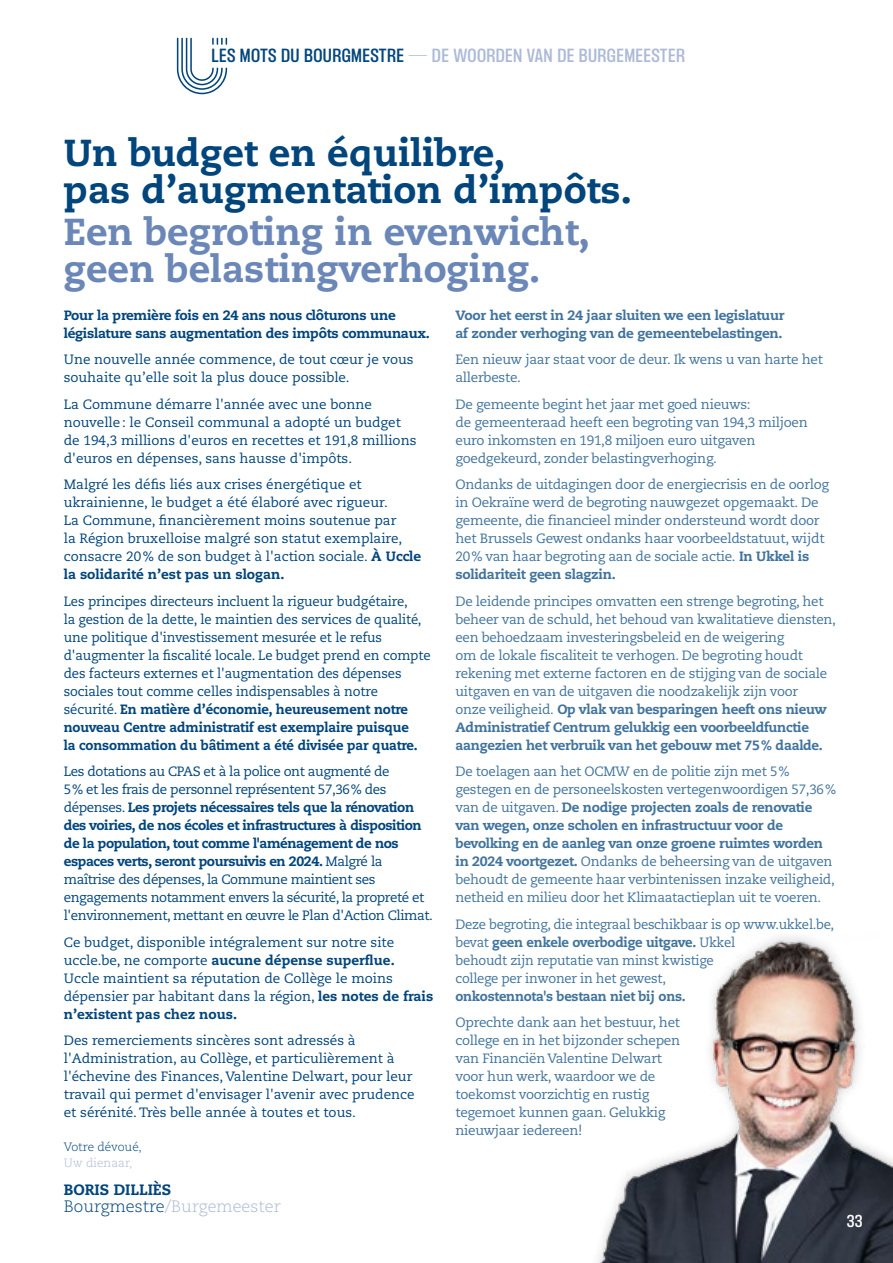
<style>
.page{position:relative;width:893px;height:1263px;background:#fff}
.page>*{position:absolute;margin:0;border:0;box-sizing:border-box;transform-origin:0 0}
.t1{font:800 37.5px/37.5px "Caecilia LT Pro 85";color:#6b87b8}
.t2{font:800 37.5px/37.5px "Caecilia LT Pro 85";color:#00457c}
.t3{font:600 condensed 16.5px "PP Formula";letter-spacing:.025em;color:#adbad6}
.t4{font:300 16.5px "Caecilia LT Pro 45";color:#adbad6}
.t5{font:800 15px "Caecilia LT Pro 85";color:#00457c}
.t6{font:600 condensed 15px "PP Formula";color:#fff}
.t7{font:13.5px/18px "Caecilia LT Pro 55 Roman";letter-spacing:-.02em;color:#00457c}
.t8{font:800 13.5px/18px "Caecilia LT Pro 85";letter-spacing:-.02em;color:#00457c}
.t9{font:13.5px/18px "Caecilia LT Pro 55 Roman";color:#00457c}
.t10{font:800 13.5px "Caecilia LT Pro 85";color:#00457c}
.t11{font:300 12px "Caecilia LT Pro 45";color:#00457c}
.t12{font:300 12px "Caecilia LT Pro 45";color:#adbad6}
.s1{color:#00457c}
.s2{font-family:"Caecilia LT Pro 85";font-weight:800}
.s3{font-family:"Caecilia LT Pro 55 Roman";font-weight:400}
</style>
<div class="page">
<img style="left:598px;top:937px;width:295px;height:326px">
<svg style="left:177px;top:38px;width:50px;height:56px"></svg>
<p class="t3" style="left:211px;top:46px;width:475px"><span class="s1">LES MOTS DU BOURGMESTRE</span> — DE WOORDEN VAN DE BURGEMEESTER</p>
<h1 class="t2" style="left:64px;top:133px;width:569px">Un budget en équilibre,<br>pas d’augmentation d’impôts.</h1>
<h1 class="t1" style="left:64px;top:212px;width:528px">Een begroting in evenwicht, geen belastingverhoging.</h1>
<p class="t8" style="left:64px;top:306px;width:368px">Pour la première fois en 24 ans nous clôturons une législature sans augmentation des impôts communaux.</p>
<p class="t9" style="left:64px;top:350px;width:351px">Une nouvelle année commence, de tout cœur je vous souhaite qu’elle soit la plus douce possible.</p>
<p class="t9" style="left:64px;top:395px;width:354px">La Commune démarre l'année avec une bonne nouvelle: le Conseil communal a adopté un budget de 194,3 millions d'euros en recettes et 191,8 millions d'euros en dépenses, sans hausse d'impôts.</p>
<p class="t9" style="left:64px;top:475px;width:359px">Malgré les défis liés aux crises énergétique et ukrainienne, le budget a été élaboré avec rigueur.<br>La Commune, financièrement moins soutenue par<br>la Région bruxelloise malgré son statut exemplaire, consacre 20% de son budget à l'action sociale. <span class="s2">À Uccle</span></p>
<p class="t10" style="left:64px;top:565px;width:222px">la solidarité n’est pas un slogan.</p>
<p class="t7" style="left:64px;top:592px;width:368px">Les principes directeurs incluent la rigueur budgétaire,<br>la gestion de la dette, le maintien des services de qualité, une politique d'investissement mesurée et le refus d'augmenter la fiscalité locale. Le budget prend en compte des facteurs externes et l'augmentation des dépenses sociales tout comme celles indispensables à notre</p>
<p class="t8" style="left:64px;top:700px;width:355px"><span class="s3">sécurité.</span> En matière d’économie, heureusement notre nouveau Centre administratif est exemplaire puisque la consommation du bâtiment a été divisée par quatre.</p>
<p class="t7" style="left:64px;top:762px;width:327px">Les dotations au CPAS et à la police ont augmenté de<br>5% et les frais de personnel représentent 57,36% des</p>
<p class="t8" style="left:64px;top:798px;width:359px"><span class="s3">dépenses.</span> Les projets nécessaires tels que la rénovation des voiries, de nos écoles et infrastructures à disposition de la population, tout comme l'aménagement de nos espaces verts, seront poursuivis en 2024. <span class="s3">Malgré la</span></p>
<p class="t7" style="left:64px;top:870px;width:371px">maîtrise des dépenses, la Commune maintient ses engagements notamment envers la sécurité, la propreté et l'environnement, mettant en œuvre le Plan d'Action Climat.</p>
<p class="t9" style="left:64px;top:933px;width:332px">Ce budget, disponible intégralement sur notre site</p>
<p class="t10" style="left:64px;top:951px;width:332px"><span class="s3">uccle.be, ne comporte</span> aucune dépense superflue.</p>
<p class="t9" style="left:64px;top:969px;width:371px">Uccle maintient sa réputation de Collège le moins dépensier par habitant dans la région, <span class="s2">les notes de frais</span></p>
<p class="t10" style="left:64px;top:1005px;width:175px">n’existent pas chez nous.</p>
<p class="t9" style="left:64px;top:1031px;width:352px">Des remerciements sincères sont adressés à l'Administration, au Collège, et particulièrement à l'échevine des Finances, Valentine Delwart, pour leur travail qui permet d'envisager l'avenir avec prudence et sérénité. Très belle année à toutes et tous.</p>
<p class="t11" style="left:64px;top:1139px;width:80px">Votre dévoué,</p>
<p class="t12" style="left:64px;top:1155px;width:70px">Uw dienaar,</p>
<p class="t5" style="left:64px;top:1180px;width:109px">BORIS DILLIÈS</p>
<p class="t4" style="left:64px;top:1195px;width:218px"><span class="s1">Bourgmestre</span>/Burgemeester</p>
<p class="t8" style="left:455px;top:306px;width:331px">Voor het eerst in 24 jaar sluiten we een legislatuur af zonder verhoging van de gemeentebelastingen.</p>
<p class="t7" style="left:455px;top:350px;width:369px">Een nieuw jaar staat voor de deur. Ik wens u van harte het allerbeste.</p>
<p class="t7" style="left:455px;top:395px;width:354px">De gemeente begint het jaar met goed nieuws:<br>de gemeenteraad heeft een begroting van 194,3 miljoen euro inkomsten en 191,8 miljoen euro uitgaven goedgekeurd, zonder belastingverhoging.</p>
<p class="t7" style="left:455px;top:475px;width:375px">Ondanks de uitdagingen door de energiecrisis en de oorlog in Oekraïne werd de begroting nauwgezet opgemaakt. De gemeente, die financieel minder ondersteund wordt door het Brussels Gewest ondanks haar voorbeeldstatuut, wijdt 20% van haar begroting aan de sociale actie. <span class="s2">In Ukkel is</span></p>
<p class="t8" style="left:455px;top:565px;width:162px">solidariteit geen slagzin.</p>
<p class="t7" style="left:455px;top:592px;width:382px">De leidende principes omvatten een strenge begroting, het beheer van de schuld, het behoud van kwalitatieve diensten, een behoedzaam investeringsbeleid en de weigering<br>om de lokale fiscaliteit te verhogen. De begroting houdt rekening met externe factoren en de stijging van de sociale uitgaven en van de uitgaven die noodzakelijk zijn voor</p>
<p class="t8" style="left:455px;top:700px;width:373px"><span class="s3">onze veiligheid.</span> Op vlak van besparingen heeft ons nieuw<br>Administratief Centrum gelukkig een voorbeeldfunctie aangezien het verbruik van het gebouw met 75% daalde.</p>
<p class="t7" style="left:455px;top:762px;width:382px">De toelagen aan het OCMW en de politie zijn met 5% gestegen en de personeelskosten vertegenwoordigen 57,36%</p>
<p class="t8" style="left:455px;top:798px;width:369px"><span class="s3">van de uitgaven.</span> De nodige projecten zoals de renovatie van wegen, onze scholen en infrastructuur voor de bevolking en de aanleg van onze groene ruimtes worden</p>
<p class="t7" style="left:455px;top:852px;width:381px"><span class="s2">in 2024 voortgezet.</span> Ondanks de beheersing van de uitgaven behoudt de gemeente haar verbintenissen inzake veiligheid, netheid en milieu door het Klimaatactieplan uit te voeren.</p>
<p class="t7" style="left:455px;top:915px;width:380px">Deze begroting, die integraal beschikbaar is op www.ukkel.be,</p>
<p class="t8" style="left:455px;top:933px;width:281px"><span class="s3">bevat</span> geen enkele overbodige uitgave. <span class="s3">Ukkel</span></p>
<p class="t7" style="left:455px;top:951px;width:260px">behoudt zijn reputatie van minst kwistige college per inwoner in het gewest,</p>
<p class="t8" style="left:455px;top:987px;width:232px">onkostennota's bestaan niet bij ons.</p>
<p class="t7" style="left:455px;top:1013px;width:226px">Oprechte dank aan het bestuur, het college en in het bijzonder schepen van Financiën Valentine Delwart voor hun werk, waardoor we de toekomst voorzichtig en rustig tegemoet kunnen gaan. Gelukkig nieuwjaar iedereen!</p>
<p class="t6" style="left:847px;top:1212px;width:17px">33</p>
</div>
